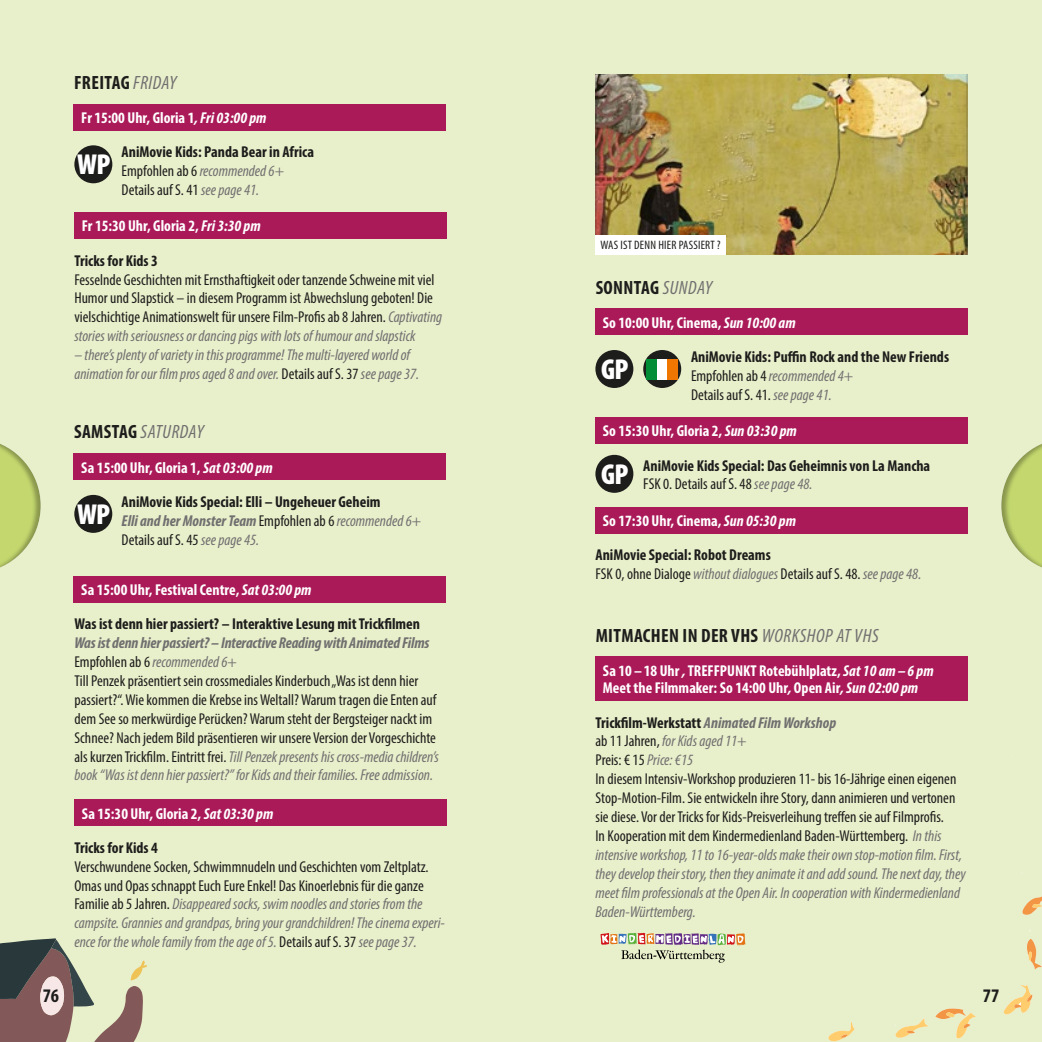
<style>
.page{position:relative;width:1042px;height:1042px;background:#e8efcb}
.page>*{position:absolute;margin:0;border:0;box-sizing:border-box;transform-origin:0 0}
.t1{font:900 condensed 28.88px "Myriad Pro";letter-spacing:-.025em;color:#fff}
.t2{font:700 condensed 19.25px "Myriad Pro";letter-spacing:.02em;color:#1d1d1b}
.t3{font:italic condensed 19.25px "Myriad Pro";letter-spacing:.03em;color:#706f6f}
.t4{font:condensed 15.75px/18.9px "Myriad Pro";color:#1d1d1b}
.t5{font:italic condensed 15.75px/18.9px "Myriad Pro";color:#706f6f}
.t6{font:700 condensed 15.75px/18.9px "Myriad Pro";color:#1d1d1b}
.t7{font:700 condensed 15.75px/34.1px "Myriad Pro";color:#fff}
.t8{font:condensed 12.25px "Myriad Pro";letter-spacing:.02em;color:#1d1d1b}
.s1{font-weight:400;font-style:italic;color:#706f6f}
.s2{font-style:italic}
.s3{font-weight:400}
.s4{font-style:italic;color:#706f6f}
.s5{font-style:normal;color:#1d1d1b}
.s6{font-weight:700;font-style:normal;color:#1d1d1b}
.s7{font-weight:700;font-style:italic;color:#706f6f}
.s8{color:#1d1d1b}
.s9{font-weight:700}
</style>
<div class="page">
<svg style="left:0;top:938px;width:147px;height:104px"></svg>
<svg style="left:1022px;top:896px;width:20px;height:19px"></svg>
<svg style="left:1027px;top:930px;width:15px;height:39px"></svg>
<svg style="left:935px;top:1008px;width:41px;height:31px"></svg>
<svg style="left:895px;top:1019px;width:33px;height:19px"></svg>
<svg style="left:828px;top:1022px;width:26px;height:20px"></svg>
<svg style="left:1003px;top:985px;width:29px;height:30px"></svg>
<div style="left:74px;top:104px;width:372px;height:26px;background:#aa1a59"></div>
<div style="left:74px;top:212px;width:372px;height:27px;background:#aa1a59"></div>
<div style="left:74px;top:145px;width:38px;height:38px;background:#1d1d1b;border-radius:50%"></div>
<div style="left:74px;top:576px;width:372px;height:26px;background:#aa1a59"></div>
<div style="left:74px;top:453px;width:372px;height:27px;background:#aa1a59"></div>
<div style="left:74px;top:495px;width:38px;height:38px;background:#1d1d1b;border-radius:50%"></div>
<div style="left:74px;top:799px;width:372px;height:27px;background:#aa1a59"></div>
<div style="left:595px;top:308px;width:372px;height:27px;background:#aa1a59"></div>
<div style="left:595px;top:507px;width:372px;height:27px;background:#aa1a59"></div>
<div style="left:595px;top:417px;width:372px;height:27px;background:#aa1a59"></div>
<div style="left:595px;top:350px;width:38px;height:38px;background:#1d1d1b;border-radius:50%"></div>
<div style="left:595px;top:455px;width:38px;height:38px;background:#1d1d1b;border-radius:50%"></div>
<div style="left:643px;top:350px;width:38px;height:38px;background:#1d1d1b;border-radius:50%"></div>
<div style="left:646px;top:359px;width:11px;height:20px;background:#008d36"></div>
<div style="left:657px;top:359px;width:10px;height:20px;background:#fff"></div>
<div style="left:667px;top:359px;width:11px;height:20px;background:#ee7601"></div>
<div style="left:595px;top:656px;width:372px;height:45px;background:#aa1a59"></div>
<svg style="left:600px;top:932px;width:145px;height:30px"></svg>
<img style="left:595px;top:74px;width:372px;height:180px">
<div style="left:595px;top:235px;width:130px;height:19px;background:#fff"></div>
<div style="left:998px;top:437px;width:44px;height:136px;background:#1d1d1b;opacity:.33"></div>
<div style="left:0;top:437px;width:44px;height:136px;background:#1d1d1b;opacity:.33"></div>
<p class="t2" style="left:74px;top:70px;width:104px">FREITAG <span class="s1">FRIDAY</span></p>
<p class="t7" style="left:81px;top:100px;width:187px">Fr 15:00 Uhr, Gloria 1<span class="s2">, Fri 03:00 pm</span></p>
<h1 class="t1" style="left:77px;top:146px;width:35px">WP</h1>
<p class="t6" style="left:122px;top:142px;width:194px">AniMovie Kids: Panda Bear in Africa<br><span class="s3">Empfohlen ab 6</span> <span class="s1">recommended 6+<br></span><span class="s3">Details auf S. 41</span> <span class="s1">see page 41.</span></p>
<p class="t7" style="left:82px;top:209px;width:180px">Fr 15:30 Uhr, Gloria 2, <span class="s2">Fri 3:30 pm</span></p>
<p class="t6" style="left:74px;top:251px;width:85px">Tricks for Kids 3</p>
<p class="t4" style="left:74px;top:270px;width:369px">Fesselnde Geschichten mit Ernsthaftigkeit oder tanzende Schweine mit viel Humor und Slapstick – in diesem Programm ist Abwechslung geboten! Die vielschichtige Animationswelt für unsere Film-Profis ab 8 Jahren. <span class="s4">Captivating stories with seriousness or dancing pigs with lots of humour and slapstick</span></p>
<p class="t5" style="left:74px;top:345px;width:346px">– there’s plenty of variety in this programme! The multi-layered world of animation for our film pros aged 8 and over. <span class="s5">Details auf S. 37</span> see page 37.</p>
<p class="t3" style="left:74px;top:420px;width:131px"><span class="s6">SAMSTAG</span> SATURDAY</p>
<p class="t7" style="left:81px;top:450px;width:193px">Sa 15:00 Uhr, Gloria 1, <span class="s2">Sat 03:00 pm</span></p>
<h1 class="t1" style="left:77px;top:495px;width:35px">WP</h1>
<p class="t6" style="left:122px;top:492px;width:301px">AniMovie Kids Special: Elli – Ungeheuer Geheim<br><span class="s4">Elli and her Monster Team</span> <span class="s3">Empfohlen ab 6</span> <span class="s1">recommended 6+<br></span><span class="s3">Details auf S. 45</span> <span class="s1">see page 45.</span></p>
<p class="t7" style="left:81px;top:572px;width:232px">Sa 15:00 Uhr, Festival Centre, <span class="s2">Sat 03:00 pm</span></p>
<p class="t6" style="left:74px;top:614px;width:347px">Was ist denn hier passiert? – Interaktive Lesung mit Trickfilmen</p>
<p class="t4" style="left:74px;top:633px;width:366px"><span class="s7">Was ist denn hier passiert? – Interactive Reading with Animated Films </span>Empfohlen ab 6 <span class="s4">recommended 6+<br></span>Till Penzek präsentiert sein crossmediales Kinderbuch „Was ist denn hier passiert?“. Wie kommen die Krebse ins Weltall? Warum tragen die Enten auf dem See so merkwürdige Perücken? Warum steht der Bergsteiger nackt im Schnee? Nach jedem Bild präsentieren wir unsere Version der Vorgeschichte als kurzen Trickfilm. Eintritt frei. <span class="s4">Till Penzek presents his cross-media children’s book “Was ist denn hier passiert?” for Kids and their families. Free admission.</span></p>
<p class="t7" style="left:74px;top:796px;width:200px;text-indent:7px">Sa 15:30 Uhr, Gloria 2, <span class="s2">Sat 03:30 pm<br></span><span class="s8">Tricks for Kids 4</span></p>
<p class="t5" style="left:74px;top:857px;width:372px"><span class="s5">Verschwundene Socken, Schwimmnudeln und Geschichten vom Zeltplatz.<br>Omas und Opas schnappt Euch Eure Enkel! Das Kinoerlebnis für die ganze Familie ab 5 Jahren.</span> Disappeared socks, swim noodles and stories from the campsite. Grannies and grandpas, bring your grandchildren! The cinema experi&shy;ence for the whole family from the age of 5. <span class="s5">Details auf S. 37</span> see page 37.</p>
<p class="t8" style="left:600px;top:238px;width:121px">WAS IST DENN HIER PASSIERT ?</p>
<p class="t2" style="left:596px;top:275px;width:118px">SONNTAG <span class="s1">SUNDAY</span></p>
<p class="t7" style="left:603px;top:305px;width:194px">So 10:00 Uhr, Cinema, <span class="s2">Sun 10:00 am</span></p>
<h1 class="t1" style="left:601px;top:350px;width:29px">GP</h1>
<p class="t6" style="left:691px;top:347px;width:260px">AniMovie Kids: Puffin Rock and the New Friends<br><span class="s3">Empfohlen ab 4</span> <span class="s1">recommended 4+<br></span><span class="s3">Details auf S. 41.</span> <span class="s1">see page 41.</span></p>
<p class="t7" style="left:603px;top:414px;width:195px">So 15:30 Uhr, Gloria 2, <span class="s2">Sun 03:30 pm</span></p>
<h1 class="t1" style="left:601px;top:455px;width:29px">GP</h1>
<p class="t6" style="left:643px;top:455px;width:288px">AniMovie Kids Special: Das Geheimnis von La Mancha<br><span class="s3">FSK 0. Details auf S. 48</span> <span class="s1">see page 48.</span></p>
<p class="t7" style="left:603px;top:503px;width:195px">So 17:30 Uhr, Cinema, <span class="s2">Sun 05:30 pm</span></p>
<p class="t4" style="left:595px;top:545px;width:327px"><span class="s9">AniMovie Special: Robot Dreams<br></span>FSK 0, ohne Dialoge <span class="s4">without dialogues</span> Details auf S. 48. <span class="s4">see page 48.</span></p>
<p class="t2" style="left:596px;top:623px;width:284px">MITMACHEN IN DER VHS <span class="s1">WORKSHOP AT VHS</span></p>
<p class="t7" style="left:603px;top:661px;width:332px;line-height:17.5px">Sa 10 –18 Uhr <span class="s2">,</span> TREFFPUNKT Rotebühlplatz, <span class="s2">Sat 10 am– 6 pm<br></span>Meet the Filmmaker: So 14:00 Uhr<span class="s2">,</span> Open Air<span class="s2">, Sun 02:00 pm</span></p>
<p class="t4" style="left:595px;top:712px;width:372px"><span class="s9">Trickfilm-Werkstatt</span> <span class="s7">Animated Film Workshop<br></span>ab 11 Jahren, <span class="s4">for Kids aged 11+<br></span>Preis: € 15 <span class="s4">Price: €15<br></span>In diesem Intensiv-Workshop produzieren 11- bis 16-Jährige einen eigenen Stop-Motion-Film. Sie entwickeln ihre Story, dann animieren und vertonen sie diese. Vor der Tricks for Kids-Preisverleihung treffen sie auf Filmprofis.<br>In Kooperation mit dem Kindermedienland Baden-Württemberg. <span class="s4">In this intensive workshop, 11 to 16-year-olds make their own stop-motion film. First, they develop their story, then they animate it and add sound. The next day, they meet film professionals at the Open Air. In cooperation with Kindermedienland Baden-Württemberg.</span></p>
<p class="t2" style="left:43px;top:983px;width:18px">76</p>
<p class="t2" style="left:983px;top:983px;width:18px">77</p>
</div>
